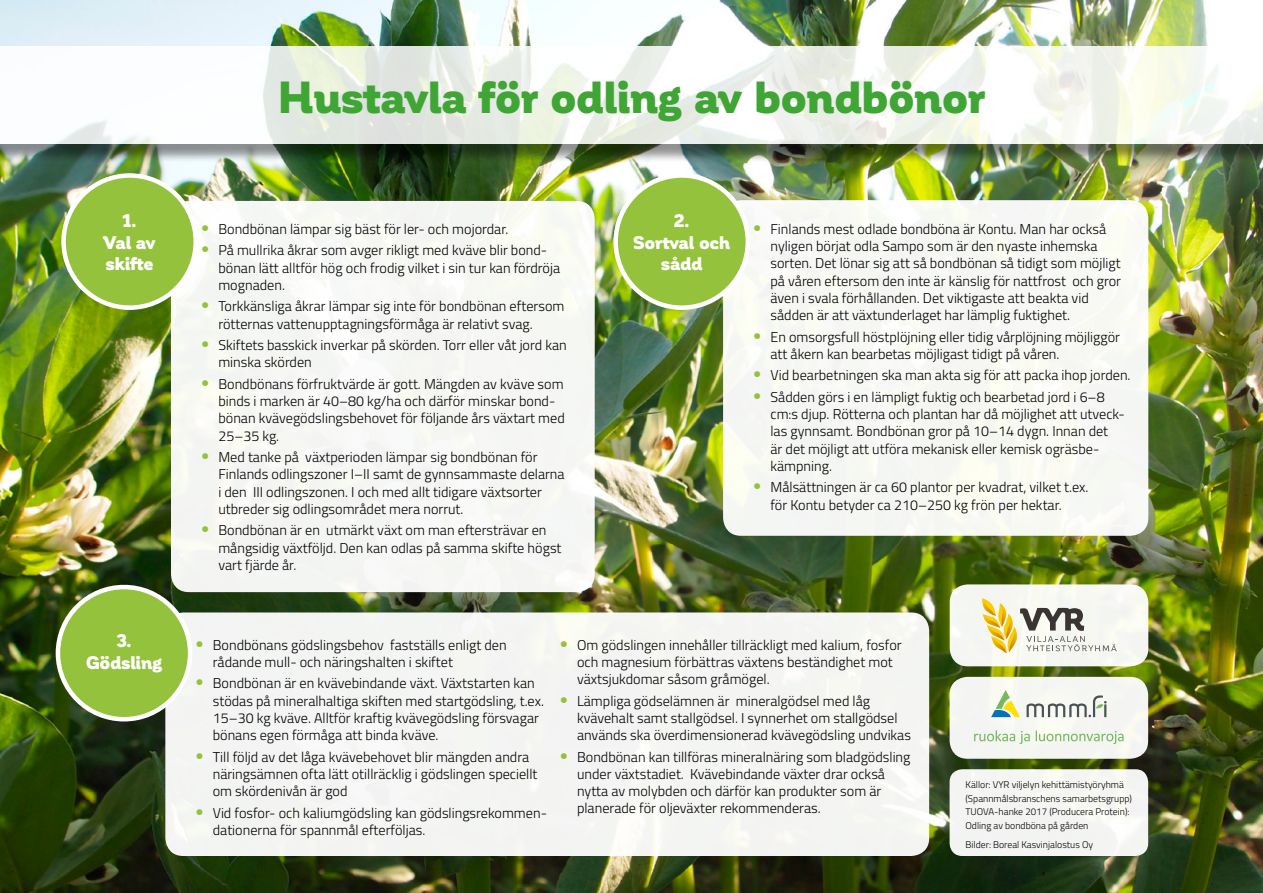
<style>
.page{position:relative;width:1263px;height:893px;background:#fff}
.page>*{position:absolute;margin:0;border:0;box-sizing:border-box;transform-origin:0 0}
.t1{font:900 44.25px "Corporative";letter-spacing:-.02em;color:#3fa535}
.t2{font:900 18px/21.6px "Corporative";letter-spacing:-.02em;color:#fff;text-align:center}
.t3{font:300 14.25px/17.2px "Titillium";color:#000}
.t4{font:300 9.75px/13.5px "Titillium";color:#000}
.s1{font-family:"Myriad Pro";font-weight:700;font-size:22.5px;color:#94c23d}
</style>
<div class="page">
<img style="left:0;top:0;width:1263px;height:893px">
<div style="left:0;top:49px;width:1263px;height:114px;background:#000;opacity:.5"></div>
<svg style="left:0;top:47px;width:1263px;height:97px"></svg>
<div style="left:171px;top:201px;width:424px;height:391px;background:#f5f7f3;border-radius:18px"></div>
<div style="left:723px;top:200px;width:425px;height:336px;background:#f6f8f3;border-radius:18px"></div>
<div style="left:64px;top:175px;width:132px;height:133px;background:#94c23d;border-radius:50%"></div>
<div style="left:61px;top:173px;width:137px;height:137px;border:4px solid #fff;border-radius:50%"></div>
<div style="left:616px;top:175px;width:132px;height:133px;background:#94c23d;border-radius:50%"></div>
<div style="left:613px;top:173px;width:137px;height:137px;border:4px solid #fff;border-radius:50%"></div>
<div style="left:165px;top:612px;width:764px;height:244px;background:#f4f5f3;border-radius:18px"></div>
<div style="left:58px;top:587px;width:132px;height:132px;background:#94c23d;border-radius:50%"></div>
<div style="left:56px;top:585px;width:136px;height:136px;border:4px solid #fff;border-radius:50%"></div>
<div style="left:949px;top:677px;width:199px;height:82px;background:#f4f6f2;border-radius:18px"></div>
<svg style="left:1026px;top:695px;width:80px;height:22px"></svg>
<svg style="left:991px;top:690px;width:29px;height:27px"></svg>
<svg style="left:974px;top:730px;width:56px;height:14px"></svg>
<svg style="left:1036px;top:730px;width:87px;height:14px"></svg>
<div style="left:950px;top:584px;width:198px;height:82px;background:#f5f7f2;border-radius:18px"></div>
<svg style="left:982px;top:598px;width:135px;height:55px"></svg>
<div style="left:949px;top:769px;width:199px;height:87px;background:#f4f5f2;border-radius:13px"></div>
<h1 class="t1" style="left:277px;top:73px;width:709px">Hustavla för odling av bondbönor</h1>
<p class="t2" style="left:103px;top:210px;width:54px">1.<br>Val av skifte</p>
<p class="t2" style="left:633px;top:210px;width:99px">2.<br>Sortval och sådd</p>
<p class="t3" style="left:201px;top:219px;width:308px"><span class="s1">•</span> Bondbönan lämpar sig bäst för ler- och mojordar.</p>
<p class="t3" style="left:218px;top:241px;width:343px;text-indent:-17px"><span class="s1">•</span> På mullrika åkrar som avger rikligt med kväve blir bond&shy;bönan lätt alltför hög och frodig vilket i sin tur kan fördröja mognaden.</p>
<p class="t3" style="left:218px;top:297px;width:347px;text-indent:-17px"><span class="s1">•</span> Torkkänsliga åkrar lämpar sig inte för bondbönan eftersom rötternas vattenupptagningsförmåga är relativt svag.</p>
<p class="t3" style="left:218px;top:336px;width:350px;text-indent:-17px"><span class="s1">•</span> Skiftets basskick inverkar på skörden. Torr eller våt jord kan minska skörden</p>
<p class="t3" style="left:218px;top:374px;width:348px;text-indent:-17px"><span class="s1">•</span> Bondbönans förfruktvärde är gott. Mängden av kväve som binds i marken är 40–80 kg/ha och därför minskar bond&shy;bönan kvävegödslingsbehovet för följande års växtart med 25–35 kg.</p>
<p class="t3" style="left:218px;top:448px;width:348px;text-indent:-17px"><span class="s1">•</span> Med tanke på växtperioden lämpar sig bondbönan för Finlands odlingszoner I–II samt de gynnsammaste delarna i den III odlingszonen. I och med allt tidigare växtsorter utbreder sig odlingsområdet mera norrut.</p>
<p class="t3" style="left:218px;top:521px;width:345px;text-indent:-17px"><span class="s1">•</span> Bondbönan är en utmärkt växt om man eftersträvar en mångsidig växtföljd. Den kan odlas på samma skifte högst vart fjärde år.</p>
<p class="t3" style="left:770px;top:219px;width:352px;text-indent:-17px"><span class="s1">•</span> Finlands mest odlade bondböna är Kontu. Man har också nyligen börjat odla Sampo som är den nyaste inhemska sorten. Det lönar sig att så bondbönan så tidigt som möjligt på våren eftersom den inte är känslig för nattfrost och gror även i svala förhållanden. Det viktigaste att beakta vid sådden är att växtunderlaget har lämplig fuktighet.</p>
<p class="t3" style="left:770px;top:327px;width:351px;text-indent:-17px"><span class="s1">•</span> En omsorgsfull höstplöjning eller tidig vårplöjning möjliggör att åkern kan bearbetas möjligast tidigt på våren.</p>
<p class="t3" style="left:753px;top:366px;width:379px"><span class="s1">•</span> Vid bearbetningen ska man akta sig för att packa ihop jorden.</p>
<p class="t3" style="left:770px;top:387px;width:356px;text-indent:-17px"><span class="s1">•</span> Sådden görs i en lämpligt fuktig och bearbetad jord i 6–8 cm:s djup. Rötterna och plantan har då möjlighet att utveck&shy;las gynnsamt. Bondbönan gror på 10–14 dygn. Innan det<br>är det möjligt att utföra mekanisk eller kemisk ogräsbe&shy;kämpning.</p>
<p class="t3" style="left:770px;top:478px;width:319px;text-indent:-17px"><span class="s1">•</span> Målsättningen är ca 60 plantor per kvadrat, vilket t.ex. för Kontu betyder ca 210–250 kg frön per hektar.</p>
<p class="t2" style="left:86px;top:630px;width:78px">3.<br>Gödsling</p>
<p class="t3" style="left:213px;top:635px;width:295px;text-indent:-17px"><span class="s1">•</span> Bondbönans gödslingsbehov fastställs enligt den rådande mull- och näringshalten i skiftet</p>
<p class="t3" style="left:213px;top:674px;width:333px;text-indent:-17px"><span class="s1">•</span> Bondbönan är en kvävebindande växt. Växtstarten kan stödas på mineralhaltiga skiften med startgödsling, t.ex.<br>15–30 kg kväve. Alltför kraftig kvävegödsling försvagar bönans egen förmåga att binda kväve.</p>
<p class="t3" style="left:213px;top:747px;width:326px;text-indent:-17px"><span class="s1">•</span> Till följd av det låga kvävebehovet blir mängden andra näringsämnen ofta lätt otillräcklig i gödslingen speciellt om skördenivån är god</p>
<p class="t3" style="left:213px;top:803px;width:336px;text-indent:-17px"><span class="s1">•</span> Vid fosfor- och kaliumgödsling kan gödslingsrekommen&shy;dationerna för spannmål efterföljas.</p>
<p class="t3" style="left:577px;top:635px;width:326px;text-indent:-17px"><span class="s1">•</span> Om gödslingen innehåller tillräckligt med kalium, fosfor och magnesium förbättras växtens beständighet mot växtsjukdomar såsom gråmögel.</p>
<p class="t3" style="left:577px;top:691px;width:335px;text-indent:-17px"><span class="s1">•</span> Lämpliga gödselämnen är mineralgödsel med låg kvävehalt samt stallgödsel. I synnerhet om stallgödsel används ska överdimensionerad kvävegödsling undvikas</p>
<p class="t3" style="left:577px;top:747px;width:335px;text-indent:-17px"><span class="s1">•</span> Bondbönan kan tillföras mineralnäring som bladgödsling under växtstadiet. Kvävebindande växter drar också nytta av molybden och därför kan produkter som är planerade för oljeväxter rekommenderas.</p>
<p class="t4" style="left:965px;top:778px;width:168px">Källor: VYR viljelyn kehittämistyöryhmä (Spannmålsbranschens samarbetsgrupp)<br>TUOVA-hanke 2017 (Producera Protein):<br>Odling av bondböna på gården</p>
<p class="t4" style="left:965px;top:837px;width:129px">Bilder: Boreal Kasvinjalostus Oy</p>
</div>
